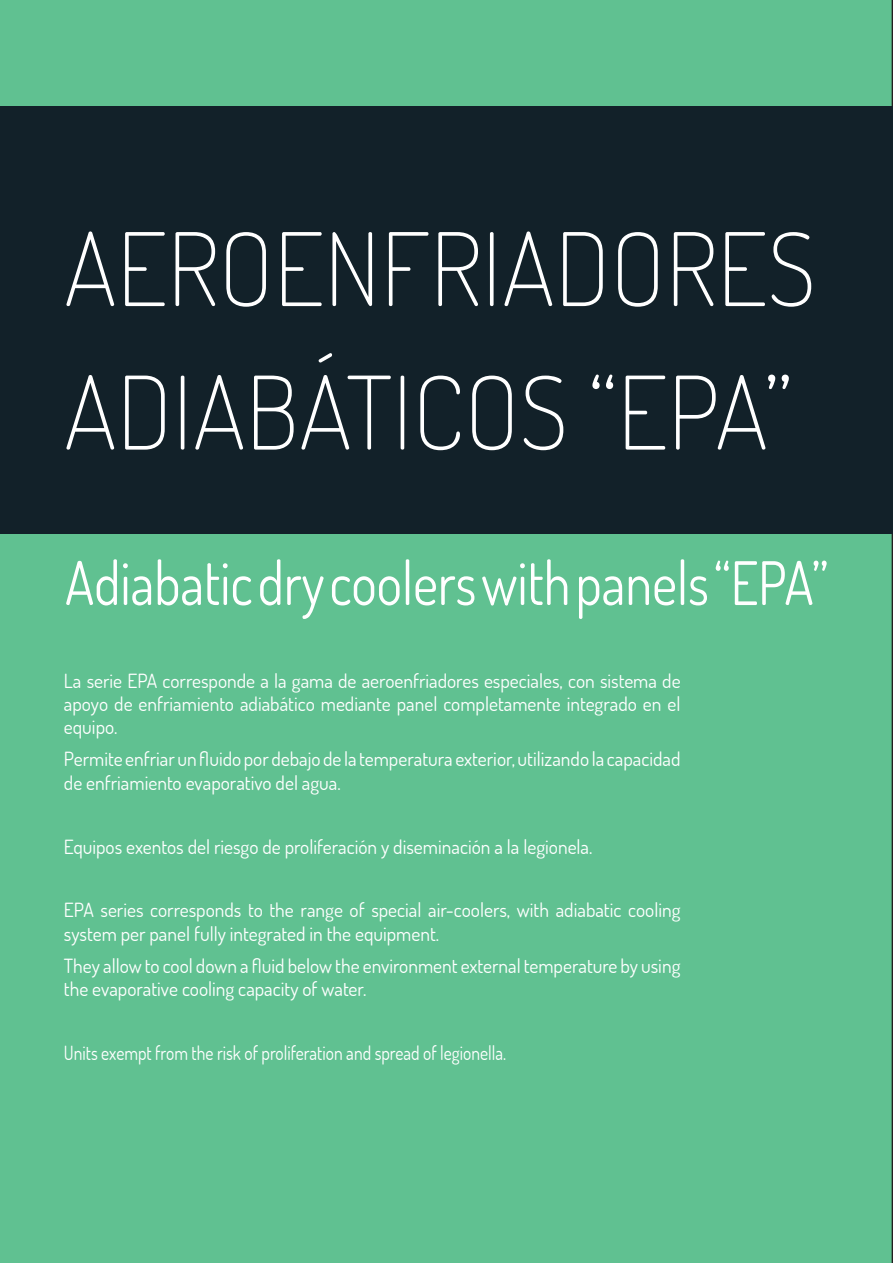
<style>
.page{position:relative;width:893px;height:1263px;background:#60c191}
.page>*{position:absolute;margin:0;border:0;box-sizing:border-box;transform-origin:0 0}
.t1{font:200 101.25px/143.6px "Dosis";color:#fff}
.t2{font:60px "Dosis";color:#fff;scale:.9 1}
.t3{font:19.5px/23.4px "Dosis";color:#fff}
.t4{font:19.5px "Dosis";color:#fff;scale:.9 1}
</style>
<div class="page">
<div style="left:0;top:106px;width:893px;height:428px;background:#122129"></div>
<h1 class="t1" style="left:64px;top:194px;width:754px">AEROENFRIADORES<br>ADIABÁTICOS “EPA”</h1>
<h2 class="t2" style="left:65px;top:544px;width:849px">Adiabatic dry coolers with panels “EPA”</h2>
<p class="t3" style="left:64px;top:668px;width:618px;text-align:justify">La serie EPA corresponde a la gama de aeroenfriadores especiales, con sistema de apoyo de enfriamiento adiabático mediante panel completamente integrado en el equipo.</p>
<p class="t3" style="left:64px;top:747px;width:618px">Permite enfriar un fluido por debajo de la temperatura exterior, utilizando la capacidad de enfriamiento evaporativo del agua.</p>
<p class="t3" style="left:64px;top:834px;width:530px">Equipos exentos del riesgo de proliferación y diseminación a la legionela.</p>
<p class="t3" style="left:64px;top:898px;width:618px">EPA series corresponds to the range of special air-coolers, with adiabatic cooling system per panel fully integrated in the equipment.</p>
<p class="t3" style="left:64px;top:953px;width:618px">They allow to cool down a fluid below the environment external temperature by using the evaporative cooling capacity of water.</p>
<p class="t4" style="left:64px;top:1040px;width:493px">Units exempt from the risk of proliferation and spread of legionella.</p>
</div>
